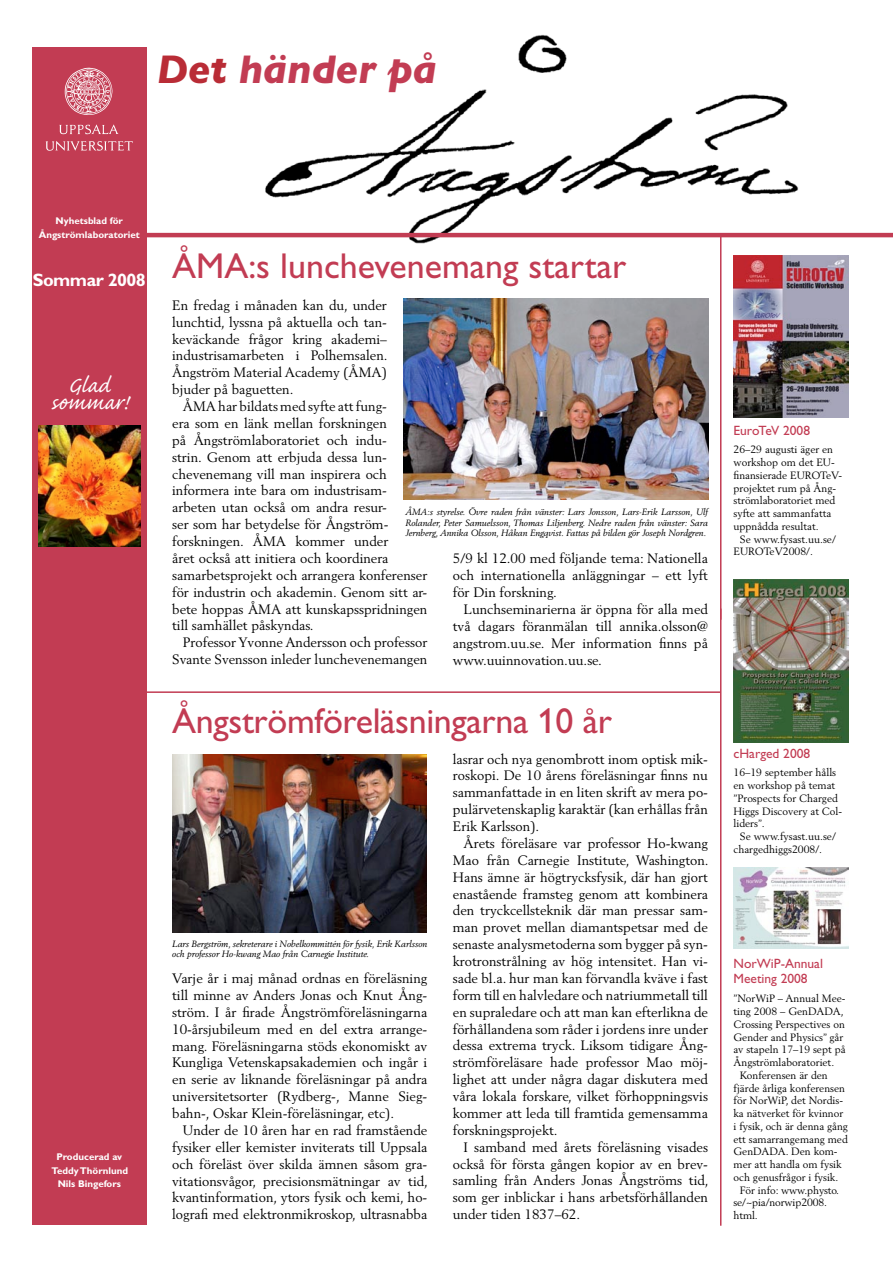
<style>
.page{position:relative;width:893px;height:1263px;background:#fff}
.page>*{position:absolute;margin:0;border:0;box-sizing:border-box;transform-origin:0 0}
.t1{font:italic 800 40.5px "Gill Alt One";color:#c23c53}
.t2{font:36px "Gill Alt One";letter-spacing:-.01em;color:#c23c53}
.t3{font:28.5px "Caflisch Script Pro";color:#fff}
.t4{font:700 18px "Gill Alt One";letter-spacing:-.03em;color:#fff}
.t5{font:13.5px/16.8px "Berling";color:#000;text-align:justify}
.t6{font:13.5px/14.2px "Gill Alt One";color:#c23c53}
.t7{font:10.5px/12.8px "Berling";color:#000}
.t8{font:700 9.75px/13.5px "Gill Alt One";color:#fff;text-align:center}
.t9{font:italic 9px/10.5px "Berling";color:#000;text-align:justify}
.s1{color:#b92c36}
</style>
<div class="page">
<img style="left:263px;top:34px;width:538px;height:213px">
<div style="left:32px;top:47px;width:115px;height:1178px;background:#c23c53"></div>
<hr style="left:123px;top:233px;width:770px;height:4px;background:#c23c53">
<svg style="left:65px;top:68px;width:48px;height:47px"></svg>
<svg style="left:59px;top:124px;width:60px;height:10px"></svg>
<svg style="left:46px;top:141px;width:87px;height:10px"></svg>
<hr style="left:720px;top:235px;width:1px;height:385px;background:#c23c53">
<hr style="left:720px;top:608px;width:1px;height:618px;background:#c23c53">
<img style="left:733px;top:868px;width:115px;height:81px">
<hr style="left:137px;top:691px;width:583px;height:2px;background:#c23c53">
<img style="left:404px;top:299px;width:304px;height:201px">
<img style="left:172px;top:754px;width:255px;height:179px">
<img style="left:38px;top:426px;width:102px;height:121px">
<img style="left:733px;top:255px;width:115px;height:163px">
<img style="left:733px;top:580px;width:115px;height:162px">
<h1 class="t1" style="left:157px;top:46px;width:282px"><span class="s1">Det</span> händer på</h1>
<p class="t8" style="left:39px;top:214px;width:103px">Nyhetsblad för<br>Ångströmlaboratoriet</p>
<h3 class="t4" style="left:33px;top:269px;width:115px">Sommar 2008</h3>
<h3 class="t3" style="left:68px;top:370px;width:44px">Glad</h3>
<h3 class="t3" style="left:50px;top:387px;width:79px">sommar!</h3>
<p class="t8" style="left:52px;top:1150px;width:78px">Producerad av<br>Teddy Thörnlund<br>Nils Bingefors</p>
<h2 class="t2" style="left:172px;top:245px;width:456px">ÅMA:s lunchevenemang startar</h2>
<p class="t5" style="left:172px;top:296px;width:217px">En fredag i månaden kan du, under lunchtid, lyssna på aktuella och tan&shy;keväckande frågor kring akademi– industrisamarbeten i Polhemsalen.<br>Ångström Material Academy (ÅMA) bjuder på baguetten.</p>
<p class="t5" style="left:172px;top:398px;width:257px;text-align:left;text-indent:11px">ÅMA har bildats med syfte att fung-<br>era som en länk mellan forskningen<br>på Ångströmlaboratoriet och indu-<br>strin. Genom att erbjuda dessa lun&shy;chevenemang vill man inspirera och informera inte bara om industrisam&shy;arbeten utan också om andra resur-<br>ser som har betydelse för Ångström&shy;forskningen. ÅMA kommer under<br>året också att initiera och koordinera samarbetsprojekt och arrangera konferenser för industrin och akademin. Genom sitt ar&shy;bete hoppas ÅMA att kunskapsspridningen till samhället påskyndas.</p>
<p class="t5" style="left:172px;top:634px;width:257px;text-align:right">Professor Yvonne Andersson och professor<br>Svante Svensson inleder lunchevenemangen</p>
<p class="t9" style="left:405px;top:507px;width:304px">ÅMA:s styrelse. Övre raden från vänster: Lars Jonsson, Lars-Erik Larsson, Ulf Rolander, Peter Samuelsson, Thomas Liljenberg. Nedre raden från vänster: Sara Jernberg, Annika Olsson, Håkan Engqvist. Fattas på bilden gör Joseph Nordgren.</p>
<p class="t5" style="left:453px;top:550px;width:257px">5/9 kl 12.00 med följande tema: Nationella och internationella anläggningar – ett lyft för Din forskning.</p>
<p class="t5" style="left:453px;top:601px;width:257px;text-indent:11px">Lunchseminarierna är öppna för alla med två dagars föranmälan till annika.olsson@ angstrom.uu.se. Mer information finns på www.uuinnovation.uu.se.</p>
<h2 class="t2" style="left:172px;top:700px;width:441px">Ångströmföreläsningarna 10 år</h2>
<p class="t9" style="left:172px;top:938px;width:257px">Lars Bergström, sekreterare i Nobelkommittén för fysik, Erik Karlsson och professor Ho-kwang Mao från Carnegie Institute.</p>
<p class="t5" style="left:172px;top:970px;width:257px">Varje år i maj månad ordnas en föreläsning till minne av Anders Jonas och Knut Ång&shy;ström. I år firade Ångströmföreläsningarna 10-årsjubileum med en del extra arrange&shy;mang. Föreläsningarna stöds ekonomiskt av Kungliga Vetenskapsakademien och ingår i en serie av liknande föreläsningar på andra universitetsorter (Rydberg-, Manne Sieg&shy;bahn-, Oskar Klein-föreläsningar, etc).</p>
<p class="t5" style="left:172px;top:1122px;width:257px;text-indent:11px">Under de 10 åren har en rad framstående fysiker eller kemister inviterats till Uppsala och föreläst över skilda ämnen såsom gra&shy;vitationsvågor, precisionsmätningar av tid, kvantinformation, ytors fysik och kemi, ho&shy;lografi med elektronmikroskop, ultrasnabba</p>
<p class="t5" style="left:453px;top:750px;width:257px">lasrar och nya genombrott inom optisk mik&shy;roskopi. De 10 årens föreläsningar finns nu sammanfattade in en liten skrift av mera po&shy;pulärvetenskaplig karaktär (kan erhållas från Erik Karlsson).</p>
<p class="t5" style="left:453px;top:834px;width:257px;text-indent:11px">Årets föreläsare var professor Ho-kwang Mao från Carnegie Institute, Washington.<br>Hans ämne är högtrycksfysik, där han gjort enastående framsteg genom att kombinera den tryckcellsteknik där man pressar sam&shy;man provet mellan diamantspetsar med de senaste analysmetoderna som bygger på syn&shy;krotronstrålning av hög intensitet. Han vi&shy;sade bl.a. hur man kan förvandla kväve i fast form till en halvledare och natriummetall till en supraledare och att man kan efterlikna de förhållandena som råder i jordens inre under dessa extrema tryck. Liksom tidigare Ång&shy;strömföreläsare hade professor Mao möj&shy;lighet att under några dagar diskutera med våra lokala forskare, vilket förhoppningsvis kommer att leda till framtida gemensamma forskningsprojekt.</p>
<p class="t5" style="left:453px;top:1138px;width:257px;text-indent:11px">I samband med årets föreläsning visades också för första gången kopior av en brev&shy;samling från Anders Jonas Ångströms tid, som ger inblickar i hans arbetsförhållanden under tiden 1837–62.</p>
<p class="t6" style="left:733px;top:423px;width:78px">EuroTeV 2008</p>
<p class="t7" style="left:733px;top:443px;width:110px">26–29 augusti äger en workshop om det EU&shy;finansierade EUROTeV&shy;projektet rum på Ång&shy;strömlaboratoriet med syfte att sammanfatta uppnådda resultat.</p>
<p class="t7" style="left:733px;top:532px;width:104px;text-indent:6px">Se www.fysast.uu.se/<br>EUROTeV2008/.</p>
<p class="t6" style="left:733px;top:746px;width:78px">cHarged 2008</p>
<p class="t7" style="left:733px;top:766px;width:110px">16–19 september hålls en workshop på temat ”Prospects for Charged<br>Higgs Discovery at Col&shy;liders”.</p>
<p class="t7" style="left:733px;top:830px;width:104px;text-indent:6px">Se www.fysast.uu.se/ chargedhiggs2008/.</p>
<p class="t6" style="left:733px;top:957px;width:91px">NorWiP-Annual<br>Meeting 2008</p>
<p class="t7" style="left:733px;top:992px;width:114px">”NorWiP – Annual Mee-</p>
<p class="t7" style="left:733px;top:1005px;width:112px">ting 2008 – GenDADA,</p>
<p class="t7" style="left:733px;top:1018px;width:113px">Crossing Perspectives on</p>
<p class="t7" style="left:733px;top:1030px;width:111px">Gender and Physics” går</p>
<p class="t7" style="left:733px;top:1043px;width:114px">av stapeln 17–19 sept på</p>
<p class="t7" style="left:733px;top:1056px;width:102px">Ångströmlaboratoriet.</p>
<p class="t7" style="left:740px;top:1069px;width:89px">Konferensen är den</p>
<p class="t7" style="left:733px;top:1081px;width:113px">fjärde årliga konferensen</p>
<p class="t7" style="left:733px;top:1094px;width:111px">för NorWiP, det Nordis-</p>
<p class="t7" style="left:733px;top:1107px;width:111px">ka nätverket för kvinnor</p>
<p class="t7" style="left:733px;top:1120px;width:116px">i fysik, och är denna gång</p>
<p class="t7" style="left:733px;top:1132px;width:116px">ett samarrangemang med</p>
<p class="t7" style="left:733px;top:1145px;width:106px">GenDADA. Den kom-</p>
<p class="t7" style="left:733px;top:1158px;width:110px">mer att handla om fysik</p>
<p class="t7" style="left:733px;top:1171px;width:106px">och genusfrågor i fysik.</p>
<p class="t7" style="left:740px;top:1183px;width:101px">För info: www.physto.</p>
<p class="t7" style="left:733px;top:1196px;width:95px">se/~pia/norwip2008.</p>
<p class="t7" style="left:733px;top:1209px;width:26px">html.</p>
</div>
